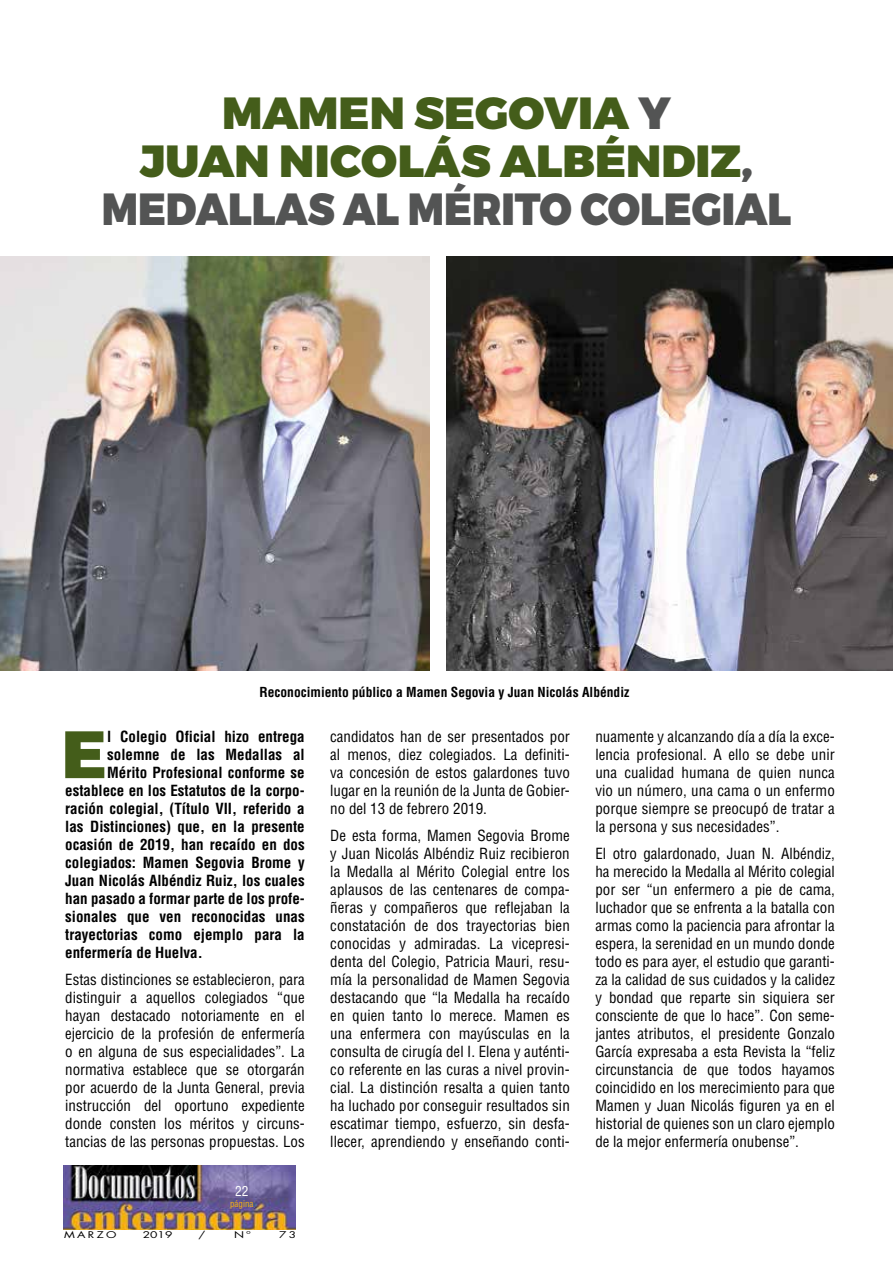
<style>
.page{position:relative;width:893px;height:1263px;background:#fff}
.page>*{position:absolute;margin:0;border:0;box-sizing:border-box;transform-origin:0 0}
.t1{font:900 64.95px "Helvetica LT Std";color:#445d1a}
.t2{font:900 45px/48px "Montserrat";color:#445d1a;text-align:center}
.t3{font:condensed 15px/18px "Helvetica LT Std";color:#000;text-align:justify}
.t4{font:700 condensed 15px "Helvetica LT Std";color:#000}
.t5{font:700 condensed 13.5px "Helvetica LT Std";color:#000}
.t6{font:condensed 13.5px "Helvetica LT Std";color:#fff}
.t7{font:9px "Futura Std";letter-spacing:.2em;color:#000;scale:1.33 1}
.t8{font:condensed 9px "Helvetica LT Std";color:#f6b111}
.s1{color:#535454}
</style>
<div class="page">
<img style="left:64px;top:1165px;width:231px;height:64px">
<img style="left:446px;top:256px;width:447px;height:414px">
<img style="left:0;top:256px;width:429px;height:414px">
<hr style="left:892px;top:290px;width:1px;height:126px;background:#fff">
<h2 class="t2" style="left:102px;top:90px;width:691px">MAMEN SEGOVIA <span class="s1">Y<br></span>JUAN NICOLÁS ALBÉNDIZ<span class="s1">,<br>MEDALLAS AL MÉRITO COLEGIAL</span></h2>
<p class="t5" style="left:260px;top:684px;width:371px">Reconocimiento público a Mamen Segovia y Juan Nicolás Albéndiz</p>
<h1 class="t1" style="left:60px;top:712px;width:48px">E</h1>
<p class="t4" style="left:107px;top:727px;width:199px">l Colegio Oficial hizo entrega</p>
<p class="t4" style="left:107px;top:745px;width:199px">solemne de las Medallas al</p>
<p class="t4" style="left:107px;top:763px;width:199px">Mérito Profesional conforme se</p>
<p class="t4" style="left:65px;top:781px;width:241px">establece en los Estatutos de la corpo-</p>
<p class="t4" style="left:65px;top:799px;width:241px">ración colegial, (Título VII, referido a</p>
<p class="t4" style="left:65px;top:817px;width:241px">las Distinciones) que, en la presente</p>
<p class="t4" style="left:65px;top:835px;width:241px">ocasión de 2019, han recaído en dos</p>
<p class="t4" style="left:65px;top:853px;width:241px">colegiados: Mamen Segovia Brome y</p>
<p class="t4" style="left:65px;top:871px;width:241px">Juan Nicolás Albéndiz Ruiz, los cuales</p>
<p class="t4" style="left:65px;top:889px;width:241px">han pasado a formar parte de los profe-</p>
<p class="t4" style="left:65px;top:907px;width:241px">sionales que ven reconocidas unas</p>
<p class="t4" style="left:65px;top:925px;width:241px">trayectorias como ejemplo para la</p>
<p class="t4" style="left:65px;top:943px;width:139px">enfermería de Huelva.</p>
<p class="t3" style="left:65px;top:970px;width:241px">Estas distinciones se establecieron, para distinguir a aquellos colegiados “que hayan destacado notoriamente en el ejercicio de la profesión de enfermería o en alguna de sus especialidades”. La normativa establece que se otorgarán por acuerdo de la Junta General, previa instrucción del oportuno expediente donde consten los méritos y circuns&shy;tancias de las personas propuestas. Los</p>
<p class="t6" style="left:235px;top:1183px;width:15px">22</p>
<p class="t8" style="left:230px;top:1198px;width:25px">página</p>
<p class="t7" style="left:64px;top:1229px;width:41px">MARZO</p>
<p class="t7" style="left:143px;top:1229px;width:24px">2019</p>
<p class="t7" style="left:199px;top:1229px;width:7px">/</p>
<p class="t7" style="left:234px;top:1229px;width:14px">Nº</p>
<p class="t7" style="left:279px;top:1229px;width:14px">73</p>
<p class="t3" style="left:330px;top:727px;width:241px">candidatos han de ser presentados por al menos, diez colegiados. La definiti&shy;va concesión de estos galardones tuvo lugar en la reunión de la Junta de Gobier&shy;no del 13 de febrero 2019.</p>
<p class="t3" style="left:330px;top:826px;width:241px">De esta forma, Mamen Segovia Brome y Juan Nicolás Albéndiz Ruiz recibieron la Medalla al Mérito Colegial entre los aplausos de las centenares de compa&shy;ñeras y compañeros que reflejaban la constatación de dos trayectorias bien conocidas y admiradas. La vicepresi&shy;denta del Colegio, Patricia Mauri, resu&shy;mía la personalidad de Mamen Segovia destacando que “la Medalla ha recaído en quien tanto lo merece. Mamen es una enfermera con mayúsculas en la consulta de cirugía del I. Elena y auténti&shy;co referente en las curas a nivel provin&shy;cial. La distinción resalta a quien tanto ha luchado por conseguir resultados sin escatimar tiempo, esfuerzo, sin desfa&shy;llecer, aprendiendo y enseñando conti-</p>
<p class="t3" style="left:595px;top:727px;width:241px">nuamente y alcanzando día a día la exce&shy;lencia profesional. A ello se debe unir una cualidad humana de quien nunca vio un número, una cama o un enfermo porque siempre se preocupó de tratar a la persona y sus necesidades”.</p>
<p class="t3" style="left:595px;top:844px;width:241px">El otro galardonado, Juan N. Albéndiz, ha merecido la Medalla al Mérito colegial por ser “un enfermero a pie de cama, luchador que se enfrenta a la batalla con armas como la paciencia para afrontar la espera, la serenidad en un mundo donde todo es para ayer, el estudio que garanti&shy;za la calidad de sus cuidados y la calidez y bondad que reparte sin siquiera ser consciente de que lo hace”. Con seme&shy;jantes atributos, el presidente Gonzalo García expresaba a esta Revista la “feliz circunstancia de que todos hayamos coincidido en los merecimiento para que Mamen y Juan Nicolás figuren ya en el historial de quienes son un claro ejemplo de la mejor enfermería onubense”.</p>
</div>
